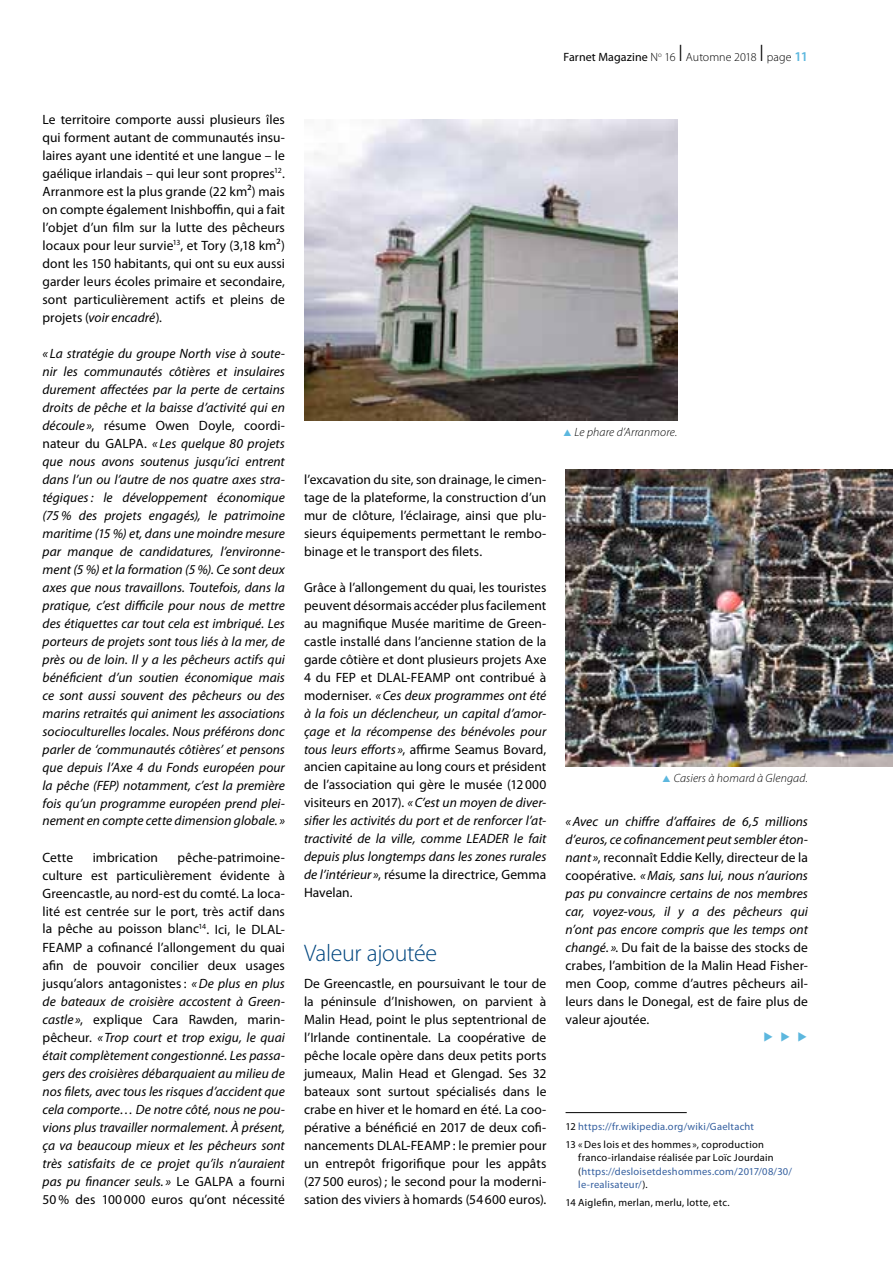
<style>
.page{position:relative;width:893px;height:1263px;background:#fff}
.page>*{position:absolute;margin:0;border:0;box-sizing:border-box;transform-origin:0 0}
.t1{font:300 24px "Myriad Pro";letter-spacing:-.015em;color:#00467f}
.t2{font:15px "Apple Symbols";color:#5cb7de}
.t3{font:italic 13.5px/18px "Myriad Pro";letter-spacing:.005em;color:#000;text-align:justify}
.t4{font:13.5px/18px "Myriad Pro";letter-spacing:.005em;color:#000;text-align:justify}
.t5{font:italic 300 12px "Myriad Pro";letter-spacing:.015em;color:#000}
.t6{font:300 12px "Myriad Pro";letter-spacing:.005em;color:#000}
.t7{font:10.5px/13.5px "Myriad Pro";letter-spacing:.02em;color:#345f9f}
.t8{font:10.5px "Myriad Pro";letter-spacing:.025em;color:#000}
.s1{font-weight:400}
.s2{font-size:24px}
.s3{font-weight:600;font-size:13.5px;color:#5cb7de}
.s4{font-style:italic}
.s5{font-style:normal}
.s6{color:#5cb7de}
.s7{color:#000}
</style>
<div class="page">
<img style="left:304px;top:119px;width:373px;height:302px">
<img style="left:566px;top:469px;width:327px;height:298px">
<hr style="left:566px;top:1112px;width:121px;height:1px;background:#000">
<p class="t6" style="left:564px;top:50px;width:246px"><span class="s1">Farnet Magazine</span> N<sup>o</sup> 16 <span class="s2">I</span> Automne 2018 <span class="s2">I</span> page <span class="s3">11</span></p>
<p class="t4" style="left:43px;top:110px;width:244px">Le territoire comporte aussi plusieurs îles qui forment autant de communautés insu&shy;laires ayant une identité et une langue – le gaélique irlandais – qui leur sont propres<sup>12</sup>.<br>Arranmore est la plus grande (22 km²) mais on compte également Inishboffin, qui a fait l’objet d’un film sur la lutte des pêcheurs locaux pour leur survie<sup>13</sup>, et Tory (3,18 km²) dont les 150 habitants, qui ont su eux aussi garder leurs écoles primaire et secondaire, sont particulièrement actifs et pleins de projets (<span class="s4">voir encadré</span>).</p>
<p class="t3" style="left:43px;top:344px;width:244px">« La stratégie du groupe North vise à soute&shy;nir les communautés côtières et insulaires durement affectées par la perte de certains droits de pêche et la baisse d’activité qui en découle »<span class="s5">, résume Owen Doyle, coordi&shy;nateur du GALPA.</span> « Les quelque 80 projets que nous avons soutenus jusqu’ici entrent dans l’un ou l’autre de nos quatre axes stra&shy;tégiques : le développement économique (75 % des projets engagés), le patrimoine maritime (15 %) et, dans une moindre mesure par manque de candidatures, l’environne&shy;ment (5 %) et la formation (5 %). Ce sont deux axes que nous travaillons. Toutefois, dans la pratique, c’est difficile pour nous de mettre des étiquettes car tout cela est imbriqué. Les porteurs de projets sont tous liés à la mer, de près ou de loin. Il y a les pêcheurs actifs qui bénéficient d’un soutien économique mais ce sont aussi souvent des pêcheurs ou des marins retraités qui animent les associations socioculturelles locales. Nous préférons donc parler de ‘communautés côtières’ et pensons que depuis l’Axe 4 du Fonds européen pour la pêche (FEP) notamment, c’est la première fois qu’un programme européen prend plei&shy;nement en compte cette dimension globale. »</p>
<p class="t4" style="left:43px;top:848px;width:32px">Cette</p>
<p class="t4" style="left:93px;top:848px;width:67px">imbrication</p>
<p class="t3" style="left:43px;top:848px;width:244px;text-indent:135px"><span class="s5">pêche-patrimoine&shy;culture est particulièrement évidente à Greencastle, au nord-est du comté. La loca&shy;lité est centrée sur le port, très actif dans la pêche au poisson blanc</span><sup>14</sup><span class="s5">. Ici, le DLAL-FEAMP a cofinancé l’allongement du quai afin de pouvoir concilier deux usages jusqu’alors antagonistes :</span> «De plus en plus de bateaux de croisière accostent à Green&shy;castle »<span class="s5">, explique Cara Rawden, marin&shy;pêcheur.</span> « Trop court et trop exigu, le quai était complètement congestionné. Les passa&shy;gers des croisières débarquaient au milieu de nos filets, avec tous les risques d’accident que cela comporte… De notre côté, nous ne pou&shy;vions plus travailler normalement. À présent, ça va beaucoup mieux et les pêcheurs sont très satisfaits de ce projet qu’ils n’auraient pas pu financer seuls. » <span class="s5">Le GALPA a fourni 50 % des 100000 euros qu’ont nécessité</span></p>
<p class="t4" style="left:304px;top:470px;width:244px">l’excavation du site, son drainage, le cimen&shy;tage de la plateforme, la construction d’un mur de clôture, l’éclairage, ainsi que plu&shy;sieurs équipements permettant le rembo&shy;binage et le transport des filets.</p>
<p class="t4" style="left:304px;top:578px;width:244px">Grâce à l’allongement du quai, les touristes peuvent désormais accéder plus facilement au magnifique Musée maritime de Green&shy;castle installé dans l’ancienne station de la garde côtière et dont plusieurs projets Axe 4 du FEP et DLAL-FEAMP ont contribué à moderniser. <span class="s4">«Ces deux programmes ont été à la fois un déclencheur, un capital d’amor&shy;çage et la récompense des bénévoles pour tous leurs efforts »</span>, affirme Seamus Bovard, ancien capitaine au long cours et président de l’association qui gère le musée (12000 visiteurs en 2017). <span class="s4">«C’est un moyen de diver&shy;sifier les activités du port et de renforcer l’at&shy;tractivité de la ville, comme LEADER le fait depuis plus longtemps dans les zones rurales de l’intérieur »</span>, résume la directrice, Gemma Havelan.</p>
<h1 class="t1" style="left:304px;top:939px;width:135px">Valeur ajoutée</h1>
<p class="t4" style="left:304px;top:974px;width:244px">De Greencastle, en poursuivant le tour de la péninsule d’Inishowen, on parvient à Malin Head, point le plus septentrional de l’Irlande continentale. La coopérative de pêche locale opère dans deux petits ports jumeaux, Malin Head et Glengad. Ses 32 bateaux sont surtout spécialisés dans le crabe en hiver et le homard en été. La coo&shy;pérative a bénéficié en 2017 de deux cofi&shy;nancements DLAL-FEAMP : le premier pour un entrepôt frigorifique pour les appâts (27500 euros) ; le second pour la moderni&shy;sation des viviers à homards (54600 euros).</p>
<p class="t5" style="left:562px;top:426px;width:116px"><span class="s6">▲</span> Le phare d’Arranmore.</p>
<p class="t5" style="left:661px;top:772px;width:148px"><span class="s6">▲</span> Casiers à homard à Glengad.</p>
<p class="t3" style="left:565px;top:812px;width:244px">«Avec un chiffre d’affaires de 6,5 millions d’euros, ce cofinancement peut sembler éton&shy;nant »<span class="s5">, reconnaît Eddie Kelly, directeur de la coopérative.</span> «Mais, sans lui, nous n’aurions pas pu convaincre certains de nos membres car, voyez-vous, il y a des pêcheurs qui n’ont pas encore compris que les temps ont changé. ». <span class="s5">Du fait de la baisse des stocks de crabes, l’ambition de la Malin Head Fisher&shy;men Coop, comme d’autres pêcheurs ail&shy;leurs dans le Donegal, est de faire plus de valeur ajoutée.</span></p>
<p class="t2" style="left:763px;top:1027px;width:47px">▶ ▶ ▶</p>
<p class="t7" style="left:566px;top:1117px;width:200px;line-height:17.7px"><span class="s7">12</span> https://fr.wikipedia.org/wiki/Gaeltacht<br><span class="s7">13 «Des lois et des hommes », coproduction</span></p>
<p class="t7" style="left:578px;top:1151px;width:215px"><span class="s7">franco-irlandaise réalisée par Loïc Jourdain (</span>https://desloisetdeshommes.com/2017/08/30/ le-realisateur/<span class="s7">).</span></p>
<p class="t8" style="left:566px;top:1196px;width:165px">14 Aiglefin, merlan, merlu, lotte, etc.</p>
</div>
